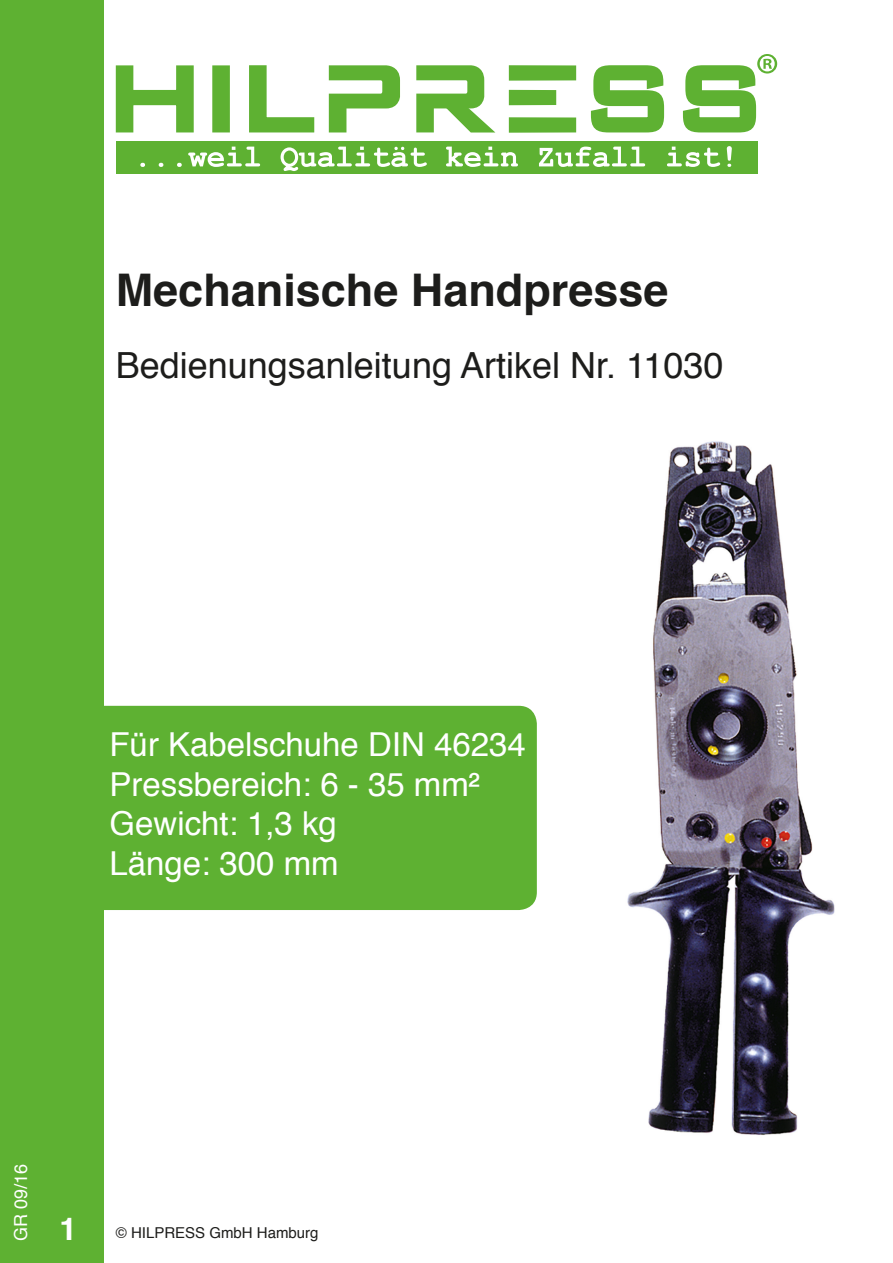
<style>
.page{position:relative;width:893px;height:1263px;background:#fff}
.page>*{position:absolute;margin:0;border:0;box-sizing:border-box;transform-origin:0 0}
.t1{font:700 45px "Helvetica";color:#1d1d1b}
.t2{font:36px "Helvetica";color:#1d1d1b}
.t3{font:33px "Helvetica";color:#fff}
.t4{font:700 31.5px "Helvetica";color:#fff}
.t5{font:18px "Helvetica";color:#fff}
.t6{font:15px "Helvetica";color:#1d1d1b}
</style>
<div class="page">
<svg style="left:329px;top:65px;width:71px;height:67px"></svg>
<svg style="left:416px;top:65px;width:79px;height:68px"></svg>
<svg style="left:116px;top:65px;width:78px;height:68px"></svg>
<div style="left:212px;top:65px;width:18px;height:67px;background:#5eb132;border:6px solid #5eb132"></div>
<svg style="left:249px;top:65px;width:66px;height:68px"></svg>
<svg style="left:590px;top:65px;width:75px;height:68px"></svg>
<div style="left:509px;top:65px;width:67px;height:16px;background:#5eb132"></div>
<div style="left:509px;top:117px;width:67px;height:16px;background:#5eb132"></div>
<div style="left:509px;top:90px;width:47px;height:15px;background:#5eb132"></div>
<div style="left:116px;top:141px;width:641px;height:32px;background:#5eb132"></div>
<svg style="left:140px;top:163px;width:5px;height:4px"></svg>
<svg style="left:159px;top:163px;width:4px;height:4px"></svg>
<svg style="left:177px;top:163px;width:5px;height:4px"></svg>
<svg style="left:188px;top:147px;width:72px;height:20px"></svg>
<svg style="left:281px;top:147px;width:146px;height:24px"></svg>
<svg style="left:446px;top:147px;width:72px;height:20px"></svg>
<svg style="left:539px;top:147px;width:106px;height:20px"></svg>
<svg style="left:667px;top:147px;width:53px;height:20px"></svg>
<svg style="left:727px;top:146px;width:5px;height:21px"></svg>
<svg style="left:682px;top:54px;width:95px;height:79px"></svg>
<img style="left:627px;top:441px;width:208px;height:694px">
<div style="left:103px;top:706px;width:434px;height:204px;background:#5eb132"></div>
<div style="left:0;top:0;width:103px;height:1263px;background:#5eb132"></div>
<p class="t1" style="left:116px;top:254px;width:554px">Mechanische Handpresse</p>
<p class="t2" style="left:116px;top:337px;width:609px">Bedienungsanleitung Artikel Nr. 11030</p>
<p class="t3" style="left:109px;top:719px;width:418px">Für Kabelschuhe DIN 46234</p>
<p class="t3" style="left:109px;top:759px;width:372px">Pressbereich: 6 - 35 mm²</p>
<p class="t3" style="left:109px;top:798px;width:229px">Gewicht: 1,3 kg</p>
<p class="t3" style="left:109px;top:838px;width:231px">Länge: 300 mm</p>
<p class="t5" style="left:7px;top:1241px;width:79px;rotate:-90deg">GR 09/16</p>
<p class="t4" style="left:60px;top:1204px;width:19px">1</p>
<p class="t6" style="left:116px;top:1221px;width:204px">© HILPRESS GmbH Hamburg</p>
</div>
